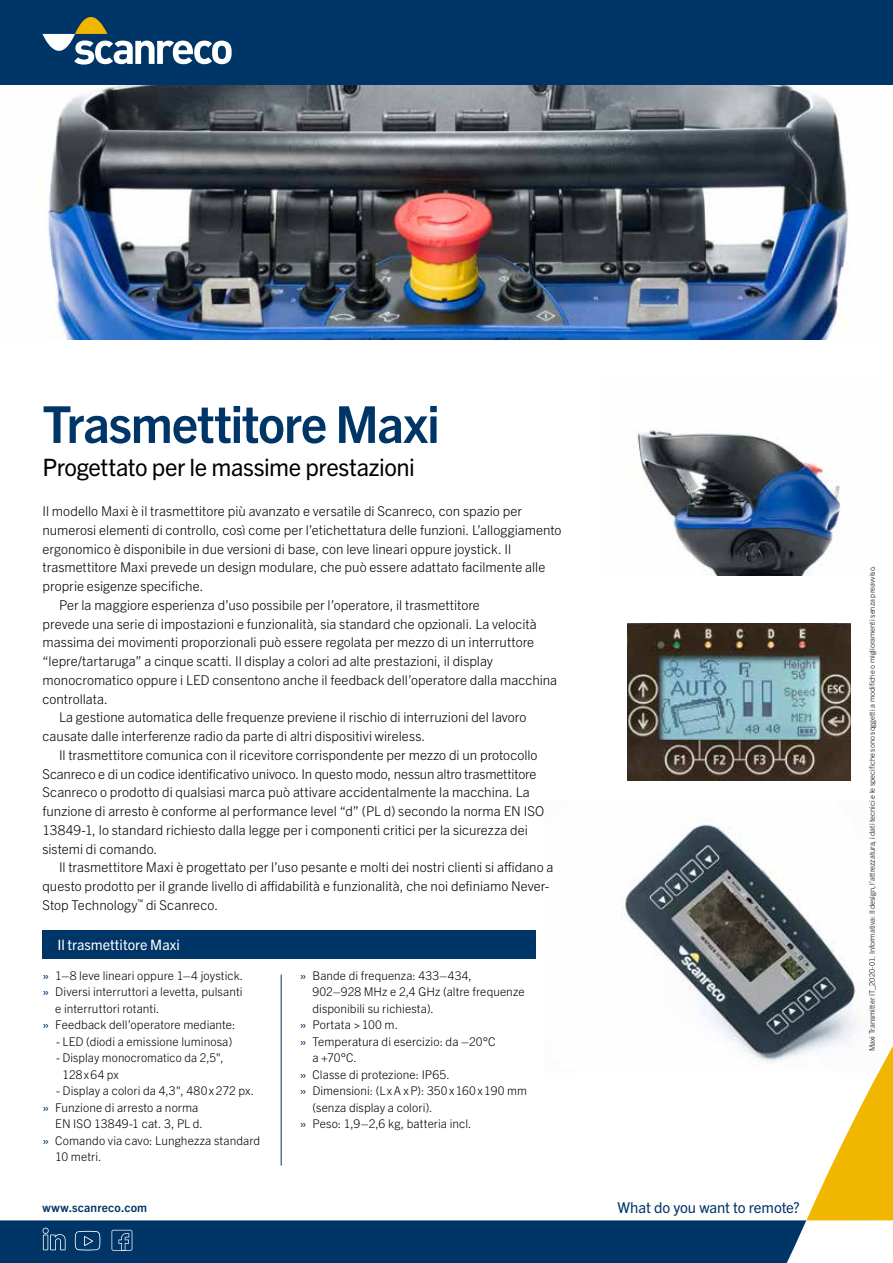
<style>
.page{position:relative;width:893px;height:1263px;background:#fff}
.page>*{position:absolute;margin:0;border:0;box-sizing:border-box;transform-origin:0 0}
.t1{font:700 51px "Trade Gothic Next LT Pro";letter-spacing:-.025em;color:#003567}
.t2{font:24px "Trade Gothic Next LT Pro";letter-spacing:-.02em;color:#000}
.t3{font:15px "Trade Gothic Next LT Pro";letter-spacing:-.01em;color:#003567}
.t4{font:14.4px "Trade Gothic Next LT Pro";color:#fff}
.t5{font:300 13.5px "Trade Gothic Next LT Pro";color:#000}
.t6{font:300 12px/16.5px "Trade Gothic Next LT Pro";letter-spacing:.005em;color:#000}
.t7{font:700 12px "Trade Gothic Next LT Pro";letter-spacing:.015em;color:#003567}
.t8{font:300 7.5px "Trade Gothic Next LT Pro";color:#000}
.s1{font-weight:400;color:#003567}
</style>
<div class="page">
<img style="left:48px;top:85px;width:802px;height:254px">
<div style="left:0;top:0;width:893px;height:85px;background:#003567"></div>
<svg style="left:0;top:1008px;width:893px;height:255px"></svg>
<img style="left:636px;top:428px;width:204px;height:148px">
<img style="left:628px;top:623px;width:222px;height:158px">
<img style="left:544px;top:824px;width:334px;height:249px">
<svg style="left:43px;top:17px;width:189px;height:48px"></svg>
<hr style="left:281px;top:974px;width:1px;height:191px;background:#003567">
<div style="left:43px;top:930px;width:493px;height:29px;background:#003567"></div>
<h1 class="t1" style="left:43px;top:389px;width:399px">Trasmettitore Maxi</h1>
<h2 class="t2" style="left:43px;top:450px;width:374px">Progettato per le massime prestazioni</h2>
<p class="t5" style="left:43px;top:502px;width:481px">Il modello Maxi è il trasmettitore più avanzato e versatile di Scanreco, con spazio per</p>
<p class="t5" style="left:43px;top:520px;width:520px">numerosi elementi di controllo, così come per l’etichettatura delle funzioni. L’alloggiamento</p>
<p class="t5" style="left:43px;top:539px;width:470px">ergonomico è disponibile in due versioni di base, con leve lineari oppure joystick. Il</p>
<p class="t5" style="left:43px;top:558px;width:504px">trasmettitore Maxi prevede un design modulare, che può essere adattato facilmente alle</p>
<p class="t5" style="left:43px;top:577px;width:162px">proprie esigenze specifiche.</p>
<p class="t5" style="left:59px;top:595px;width:422px">Per la maggiore esperienza d’uso possibile per l’operatore, il trasmettitore</p>
<p class="t5" style="left:43px;top:614px;width:496px">prevede una serie di impostazioni e funzionalità, sia standard che opzionali. La velocità</p>
<p class="t5" style="left:43px;top:633px;width:493px">massima dei movimenti proporzionali può essere regolata per mezzo di un interruttore</p>
<p class="t5" style="left:43px;top:652px;width:452px">“lepre/tartaruga” a cinque scatti. Il display a colori ad alte prestazioni, il display</p>
<p class="t5" style="left:43px;top:670px;width:516px">monocromatico oppure i LED consentono anche il feedback dell’operatore dalla macchina</p>
<p class="t5" style="left:43px;top:689px;width:67px">controllata.</p>
<p class="t5" style="left:59px;top:708px;width:469px">La gestione automatica delle frequenze previene il rischio di interruzioni del lavoro</p>
<p class="t5" style="left:43px;top:727px;width:384px">causate dalle interferenze radio da parte di altri dispositivi wireless.</p>
<p class="t5" style="left:59px;top:745px;width:480px">Il trasmettitore comunica con il ricevitore corrispondente per mezzo di un protocollo</p>
<p class="t5" style="left:43px;top:764px;width:496px">Scanreco e di un codice identificativo univoco. In questo modo, nessun altro trasmettitore</p>
<p class="t5" style="left:43px;top:783px;width:489px">Scanreco o prodotto di qualsiasi marca può attivare accidentalmente la macchina. La</p>
<p class="t5" style="left:43px;top:802px;width:503px">funzione di arresto è conforme al performance level “d” (PL d) secondo la norma EN ISO</p>
<p class="t5" style="left:43px;top:820px;width:487px">13849-1, lo standard richiesto dalla legge per i componenti critici per la sicurezza dei</p>
<p class="t5" style="left:43px;top:839px;width:116px">sistemi di comando.</p>
<p class="t5" style="left:59px;top:858px;width:496px">Il trasmettitore Maxi è progettato per l’uso pesante e molti dei nostri clienti si affidano a</p>
<p class="t5" style="left:43px;top:877px;width:508px">questo prodotto per il grande livello di affidabilità e funzionalità, che noi definiamo Never-</p>
<p class="t5" style="left:43px;top:895px;width:177px">Stop Technology<sup>™</sup> di Scanreco.</p>
<p class="t4" style="left:57px;top:935px;width:124px">Il trasmettitore Maxi</p>
<p class="t6" style="left:43px;top:966px;width:202px"><span class="s1">»</span> 1–8 leve lineari oppure 1–4 joystick.</p>
<p class="t6" style="left:43px;top:983px;width:202px"><span class="s1">»</span> Diversi interruttori a levetta, pulsanti</p>
<p class="t6" style="left:55px;top:999px;width:106px">e interruttori rotanti.</p>
<p class="t6" style="left:43px;top:1016px;width:195px"><span class="s1">»</span> Feedback dell’operatore mediante:</p>
<p class="t6" style="left:56px;top:1032px;width:178px">- LED (diodi a emissione luminosa)</p>
<p class="t6" style="left:62px;top:1049px;width:163px;text-indent:-6px">- Display monocromatico da 2,5",<br>128x64 px</p>
<p class="t6" style="left:56px;top:1082px;width:200px">- Display a colori da 4,3", 480x272 px.</p>
<p class="t6" style="left:43px;top:1098px;width:157px"><span class="s1">»</span> Funzione di arresto a norma</p>
<p class="t6" style="left:55px;top:1115px;width:149px">EN ISO 13849-1 cat. 3, PL d.</p>
<p class="t6" style="left:43px;top:1131px;width:219px"><span class="s1">»</span> Comando via cavo: Lunghezza standard</p>
<p class="t6" style="left:55px;top:1148px;width:48px">10 metri.</p>
<p class="t6" style="left:300px;top:966px;width:174px"><span class="s1">»</span> Bande di frequenza: 433–434,</p>
<p class="t6" style="left:312px;top:983px;width:214px">902–928 MHz e 2,4 GHz (altre frequenze</p>
<p class="t6" style="left:312px;top:999px;width:123px">disponibili su richiesta).</p>
<p class="t6" style="left:300px;top:1016px;width:100px"><span class="s1">»</span> Portata &gt;100 m.</p>
<p class="t6" style="left:300px;top:1032px;width:197px"><span class="s1">»</span> Temperatura di esercizio: da –20°C</p>
<p class="t6" style="left:312px;top:1049px;width:46px">a +70°C.</p>
<p class="t6" style="left:300px;top:1065px;width:151px"><span class="s1">»</span> Classe di protezione: IP65.</p>
<p class="t6" style="left:300px;top:1082px;width:229px"><span class="s1">»</span> Dimensioni: (LxA xP): 350x160x190 mm</p>
<p class="t6" style="left:312px;top:1098px;width:121px">(senza display a colori).</p>
<p class="t6" style="left:300px;top:1115px;width:173px"><span class="s1">»</span> Peso: 1,9–2,6 kg, batteria incl.</p>
<p class="t7" style="left:43px;top:1199px;width:106px">www.scanreco.com</p>
<p class="t3" style="left:618px;top:1197px;width:184px">What do you want to remote?</p>
<p class="t8" style="left:867px;top:1051px;width:487px;rotate:-90deg">Maxi Transmitter IT_2020-01. Informativa: Il design, l’attrezzatura, i dati tecnici e le specifiche sono soggetti a modifiche o miglioramenti senza preavviso.</p>
</div>
